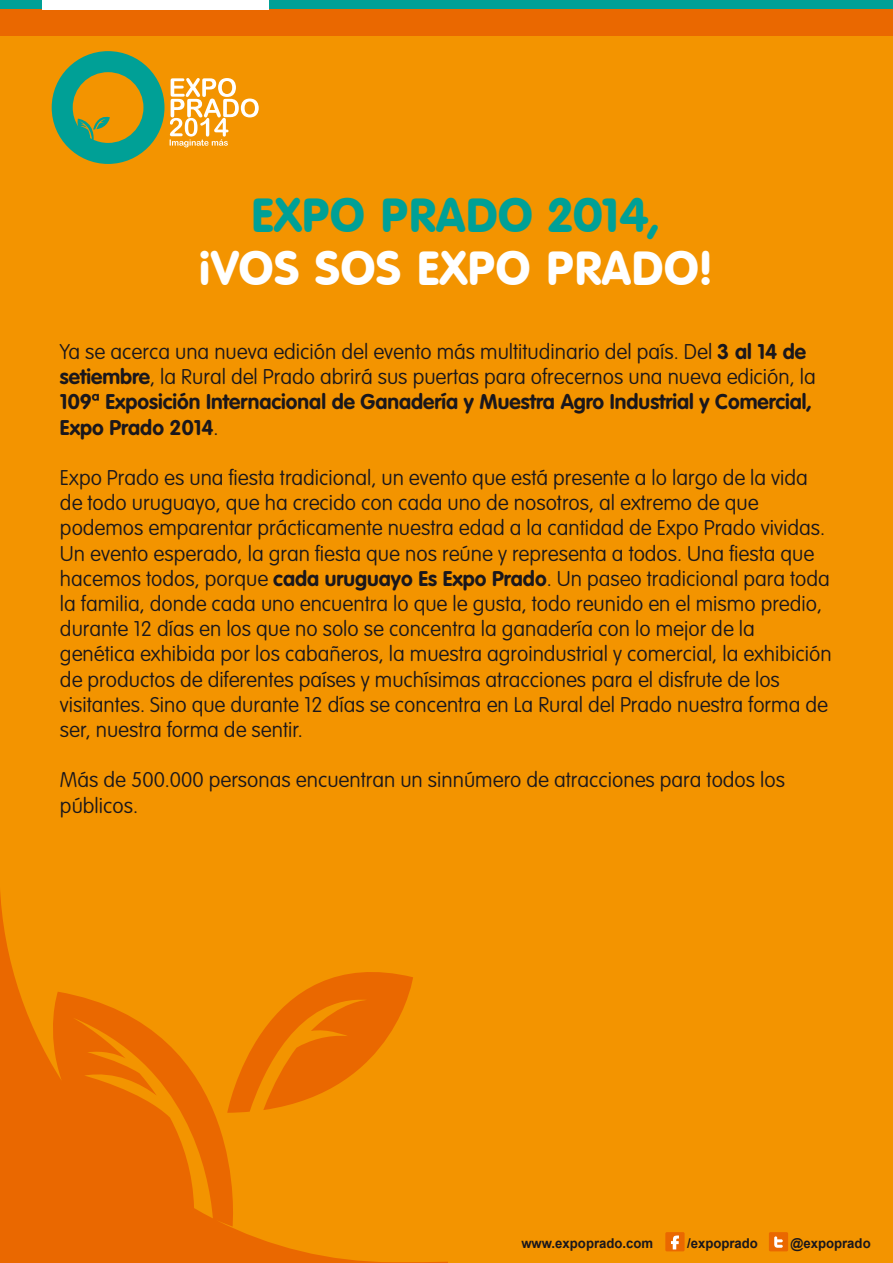
<style>
.page{position:relative;width:893px;height:1263px;background:#f39400}
.page>*{position:absolute;margin:0;border:0;box-sizing:border-box;transform-origin:0 0}
.t1{font:46.65px "VAG Rounded BT";color:#fff}
.t2{font:46.65px "VAG Rounded BT";color:#00a096}
.t3{font:100 21px/25.2px "VAG Rounded Std";color:#1a171c}
.t4{font:700 13.5px "Arial";color:#1a171c}
.s1{font-weight:700}
</style>
<div class="page">
<div style="left:0;top:0;width:893px;height:36px;background:#ea6800"></div>
<div style="left:0;top:0;width:893px;height:9px;background:#00a096"></div>
<div style="left:42px;top:0;width:227px;height:9px;background:#fff"></div>
<svg style="left:52px;top:51px;width:112px;height:113px"></svg>
<svg style="left:170px;top:78px;width:89px;height:69px"></svg>
<svg style="left:0;top:892px;width:447px;height:371px"></svg>
<div style="left:665px;top:1232px;width:20px;height:19px;background:#ea6800;border-radius:2px"></div>
<svg style="left:671px;top:1235px;width:8px;height:14px"></svg>
<div style="left:769px;top:1232px;width:19px;height:19px;background:#ea6800;border-radius:2px"></div>
<svg style="left:774px;top:1236px;width:9px;height:12px"></svg>
<h1 class="t2" style="left:251px;top:186px;width:410px">EXPO PRADO 2014,</h1>
<h1 class="t1" style="left:198px;top:239px;width:516px">¡VOS SOS EXPO PRADO!</h1>
<p class="t3" style="left:60px;top:340px;width:757px">Ya se acerca una nueva edición del evento más multitudinario del país. Del <span class="s1">3 al 14 de setiembre</span>, la Rural del Prado abrirá sus puertas para ofrecernos una nueva edición, la <span class="s1">109ª Exposición Internacional de Ganadería y Muestra Agro Industrial y Comercial, Expo Prado 2014</span>.</p>
<p class="t3" style="left:60px;top:466px;width:773px">Expo Prado es una fiesta tradicional, un evento que está presente a lo largo de la vida de todo uruguayo, que ha crecido con cada uno de nosotros, al extremo de que podemos emparentar prácticamente nuestra edad a la cantidad de Expo Prado vividas.<br>Un evento esperado, la gran fiesta que nos reúne y representa a todos. Una fiesta que hacemos todos, porque <span class="s1">cada uruguayo Es Expo Prado</span>. Un paseo tradicional para toda la familia, donde cada uno encuentra lo que le gusta, todo reunido en el mismo predio, durante 12 días en los que no solo se concentra la ganadería con lo mejor de la genética exhibida por los cabañeros, la muestra agroindustrial y comercial, la exhibición de productos de diferentes países y muchísimas atracciones para el disfrute de los visitantes. Sino que durante 12 días se concentra en La Rural del Prado nuestra forma de ser, nuestra forma de sentir.</p>
<p class="t3" style="left:60px;top:768px;width:727px">Más de 500.000 personas encuentran un sinnúmero de atracciones para todos los públicos.</p>
<p class="t4" style="left:521px;top:1234px;width:133px">www.expoprado.com</p>
<p class="t4" style="left:687px;top:1234px;width:72px">/expoprado</p>
<p class="t4" style="left:791px;top:1234px;width:82px">@expoprado</p>
</div>
